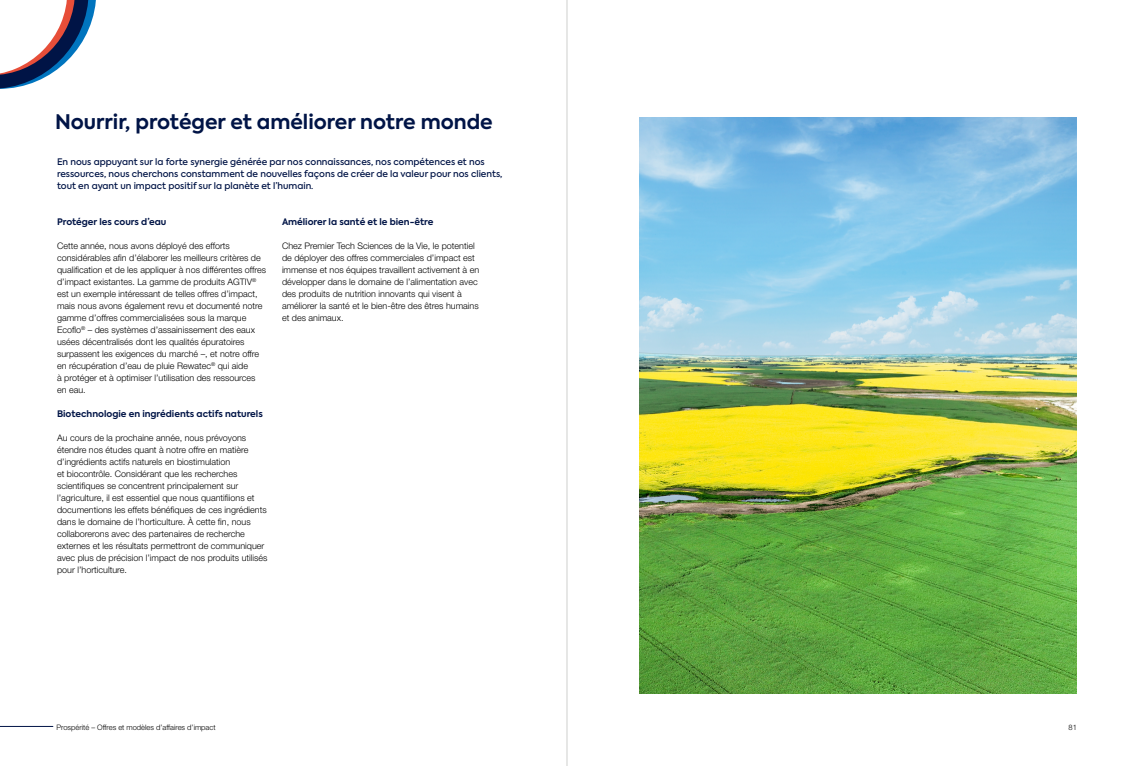
<style>
.page{position:relative;width:1134px;height:766px;background:#fff}
.page>*{position:absolute;margin:0;border:0;box-sizing:border-box;transform-origin:0 0}
.t1{font:700 20px "Axiforma";color:#001446}
.t2{font:300 9px/12px "Helvetica Neue LT Std";color:#000}
.t3{font:500 9px/12px "Axiforma";color:#001446}
.t4{font:700 9px "Axiforma";color:#001446}
.t5{font:300 7.5px "Helvetica Neue LT Std";color:#000}
</style>
<div class="page">
<svg style="left:0;top:0;width:96px;height:89px"></svg>
<img style="left:639px;top:117px;width:438px;height:576px">
<hr style="left:0;top:726px;width:53px;height:1px;background:#001446">
<hr style="left:567px;top:0;width:1px;height:765px;background:#cecfcd">
<h1 class="t1" style="left:55px;top:108px;width:439px">Nourrir, protéger et améliorer notre monde</h1>
<p class="t3" style="left:57px;top:156px;width:447px">En nous appuyant sur la forte synergie générée par nos connaissances, nos compétences et nos ressources, nous cherchons constamment de nouvelles façons de créer de la valeur pour nos clients, tout en ayant un impact positif sur la planète et l’humain.</p>
<p class="t4" style="left:57px;top:216px;width:111px">Protéger les cours d’eau</p>
<p class="t2" style="left:57px;top:240px;width:211px">Cette année, nous avons déployé des efforts considérables afin d’élaborer les meilleurs critères de qualification et de les appliquer à nos différentes offres d’impact existantes. La gamme de produits AGTIV<sup>® </sup>est un exemple intéressant de telles offres d’impact, mais nous avons également revu et documenté notre gamme d’offres commercialisées sous la marque Ecoflo<sup>®</sup> – des systèmes d’assainissement des eaux usées décentralisés dont les qualités épuratoires surpassent les exigences du marché –, et notre offre en récupération d’eau de pluie Rewatec<sup>®</sup> qui aide<br>à protéger et à optimiser l’utilisation des ressources en eau.</p>
<p class="t4" style="left:57px;top:408px;width:207px">Biotechnologie en ingrédients actifs naturels</p>
<p class="t2" style="left:57px;top:432px;width:212px">Au cours de la prochaine année, nous prévoyons étendre nos études quant à notre offre en matière d’ingrédients actifs naturels en biostimulation<br>et biocontrôle. Considérant que les recherches scientifiques se concentrent principalement sur l’agriculture, il est essentiel que nous quantifiions et documentions les effets bénéfiques de ces ingrédients dans le domaine de l’horticulture. À cette fin, nous collaborerons avec des partenaires de recherche externes et les résultats permettront de communiquer avec plus de précision l’impact de nos produits utilisés pour l’horticulture.</p>
<p class="t4" style="left:282px;top:216px;width:153px">Améliorer la santé et le bien-être</p>
<p class="t2" style="left:282px;top:240px;width:199px">Chez Premier Tech Sciences de la Vie, le potentiel de déployer des offres commerciales d’impact est immense et nos équipes travaillent activement à en développer dans le domaine de l’alimentation avec des produits de nutrition innovants qui visent à améliorer la santé et le bien-être des êtres humains et des animaux.</p>
<p class="t5" style="left:57px;top:722px;width:161px">Prospérité – Offres et modèles d’affaires d’impact</p>
<p class="t5" style="left:1069px;top:722px;width:10px">81</p>
</div>
